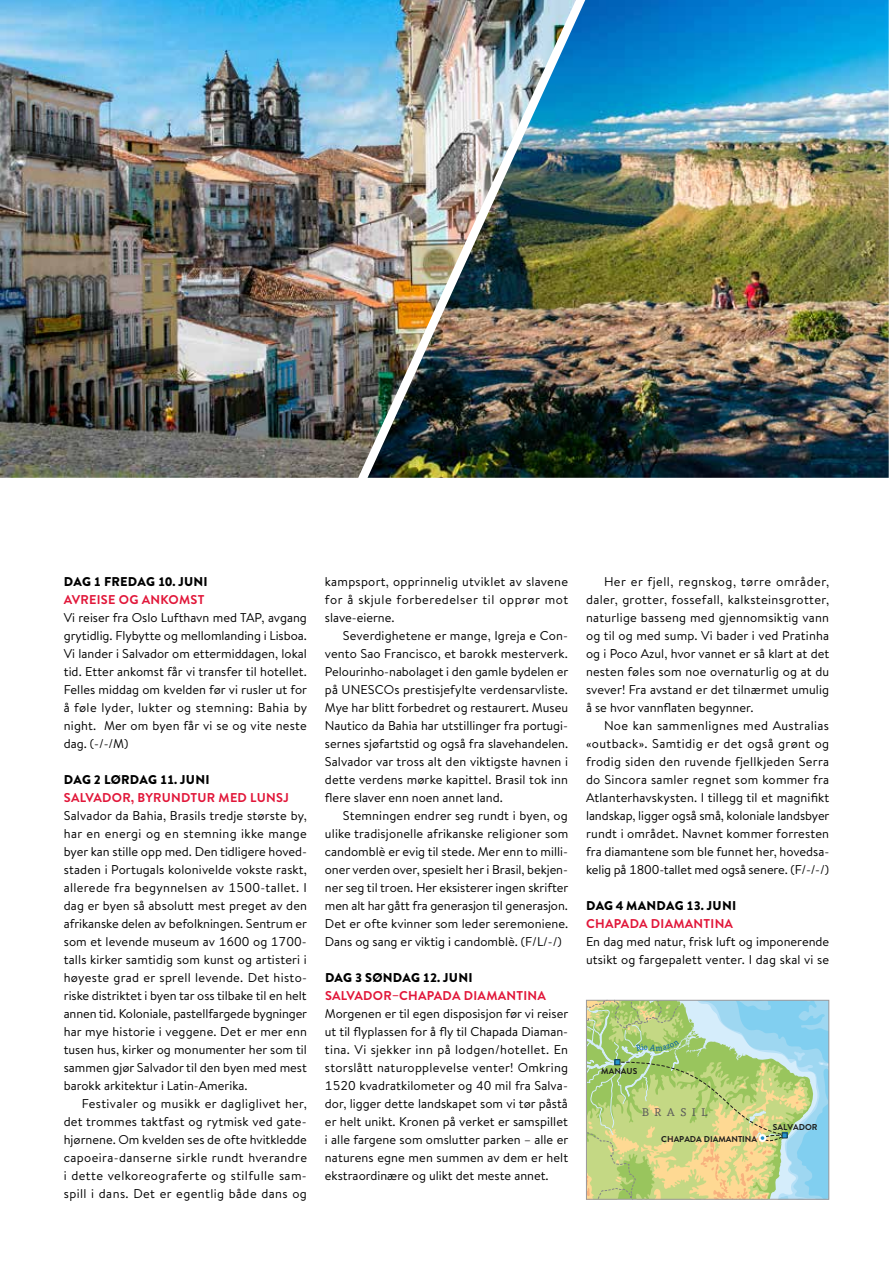
<style>
.page{position:relative;width:893px;height:1263px;background:#fff}
.page>*{position:absolute;margin:0;border:0;box-sizing:border-box;transform-origin:0 0}
.t1{font:12.75px/18px "Brandon Text";color:#000;text-align:justify}
.t2{font:700 12.75px "Brandon Text";letter-spacing:.02em;color:#e11639}
.t3{font:900 12.75px "Brandon Grotesque";letter-spacing:.02em;color:#000}
.t4{font:11.1px "Tisa OT";letter-spacing:.5em;color:#5a5a5a}
.t5{font:700 8.55px "Brandon Grotesque";color:#1c1c1b}
</style>
<div class="page">
<img style="left:0;top:0;width:368px;height:478px">
<img style="left:368px;top:0;width:521px;height:478px">
<svg style="left:586px;top:999px;width:243px;height:200px;background:#b8d19c"></svg>
<p class="t3" style="left:64px;top:572px;width:145px">DAG 1 FREDAG 10. JUNI</p>
<p class="t2" style="left:64px;top:590px;width:142px">AVREISE OG ANKOMST</p>
<p class="t1" style="left:64px;top:608px;width:245px">Vi reiser fra Oslo Lufthavn med TAP, avgang grytidlig. Flybytte og mellomlanding i Lisboa.<br>Vi lander i Salvador om ettermiddagen, lokal tid. Etter ankomst får vi transfer til hotellet.<br>Felles middag om kvelden før vi rusler ut for å føle lyder, lukter og stemning: Bahia by night. Mer om byen får vi se og vite neste dag. (-/-/M)</p>
<p class="t3" style="left:64px;top:770px;width:147px">DAG 2 LØRDAG 11. JUNI</p>
<p class="t2" style="left:64px;top:789px;width:227px">SALVADOR, BYRUNDTUR MED LUNSJ</p>
<p class="t1" style="left:64px;top:806px;width:245px">Salvador da Bahia, Brasils tredje største by, har en energi og en stemning ikke mange byer kan stille opp med. Den tidligere hoved&shy;staden i Portugals kolonivelde vokste raskt, allerede fra begynnelsen av 1500-tallet. I dag er byen så absolutt mest preget av den afrikanske delen av befolkningen. Sentrum er som et levende museum av 1600 og 1700- talls kirker samtidig som kunst og artisteri i høyeste grad er sprell levende. Det histo&shy;riske distriktet i byen tar oss tilbake til en helt annen tid. Koloniale, pastellfargede bygninger har mye historie i veggene. Det er mer enn tusen hus, kirker og monumenter her som til sammen gjør Salvador til den byen med mest barokk arkitektur i Latin-Amerika.</p>
<p class="t1" style="left:64px;top:1094px;width:245px;text-indent:18px">Festivaler og musikk er dagliglivet her, det trommes taktfast og rytmisk ved gate&shy;hjørnene. Om kvelden ses de ofte hvitkledde capoeira-danserne sirkle rundt hverandre i dette velkoreograferte og stilfulle sam&shy;spill i dans. Det er egentlig både dans og</p>
<p class="t1" style="left:325px;top:572px;width:245px">kampsport, opprinnelig utviklet av slavene for å skjule forberedelser til opprør mot slave-eierne.</p>
<p class="t1" style="left:325px;top:626px;width:245px;text-indent:18px">Severdighetene er mange, Igreja e Con&shy;vento Sao Francisco, et barokk mesterverk.<br>Pelourinho-nabolaget i den gamle bydelen er på UNESCOs prestisjefylte verdensarvliste.<br>Mye har blitt forbedret og restaurert. Museu Nautico da Bahia har utstillinger fra portugi&shy;sernes sjøfartstid og også fra slavehandelen.<br>Salvador var tross alt den viktigste havnen i dette verdens mørke kapittel. Brasil tok inn flere slaver enn noen annet land.</p>
<p class="t1" style="left:325px;top:806px;width:245px;text-indent:18px">Stemningen endrer seg rundt i byen, og ulike tradisjonelle afrikanske religioner som candomblè er evig til stede. Mer enn to milli&shy;oner verden over, spesielt her i Brasil, bekjen&shy;ner seg til troen. Her eksisterer ingen skrifter men alt har gått fra generasjon til generasjon.<br>Det er ofte kvinner som leder seremoniene.<br>Dans og sang er viktig i candomblè. (F/L/-/)</p>
<p class="t3" style="left:325px;top:969px;width:149px">DAG 3 SØNDAG 12. JUNI</p>
<p class="t2" style="left:325px;top:987px;width:223px">SALVADOR–CHAPADA DIAMANTINA</p>
<p class="t1" style="left:325px;top:1004px;width:245px">Morgenen er til egen disposisjon før vi reiser ut til flyplassen for å fly til Chapada Diaman&shy;tina. Vi sjekker inn på lodgen/hotellet. En storslått naturopplevelse venter! Omkring 1520 kvadratkilometer og 40 mil fra Salva&shy;dor, ligger dette landskapet som vi tør påstå er helt unikt. Kronen på verket er samspillet i alle fargene som omslutter parken – alle er naturens egne men summen av dem er helt ekstraordinære og ulikt det meste annet.</p>
<p class="t1" style="left:586px;top:572px;width:245px;text-indent:18px">Her er fjell, regnskog, tørre områder, daler, grotter, fossefall, kalksteinsgrotter, naturlige basseng med gjennomsiktig vann og til og med sump. Vi bader i ved Pratinha og i Poco Azul, hvor vannet er så klart at det nesten føles som noe overnaturlig og at du svever! Fra avstand er det tilnærmet umulig å se hvor vannflaten begynner.</p>
<p class="t1" style="left:586px;top:716px;width:245px;text-indent:18px">Noe kan sammenlignes med Australias «outback». Samtidig er det også grønt og frodig siden den ruvende fjellkjeden Serra do Sincora samler regnet som kommer fra Atlanterhavskysten. I tillegg til et magnifikt landskap, ligger også små, koloniale landsbyer rundt i området. Navnet kommer forresten fra diamantene som ble funnet her, hovedsa&shy;kelig på 1800-tallet med også senere. (F/-/-/)</p>
<p class="t3" style="left:586px;top:897px;width:152px">DAG 4 MANDAG 13. JUNI</p>
<p class="t2" style="left:586px;top:915px;width:148px">CHAPADA DIAMANTINA</p>
<p class="t1" style="left:586px;top:932px;width:245px">En dag med natur, frisk luft og imponerende utsikt og fargepalett venter. I dag skal vi se</p>
<p class="t5" style="left:601px;top:1065px;width:37px">MANAUS</p>
<p class="t4" style="left:642px;top:1106px;width:67px">BRASIL</p>
<p class="t5" style="left:661px;top:1133px;width:97px">CHAPADA DIAMANTINA</p>
<p class="t5" style="left:773px;top:1121px;width:46px">SALVADOR</p>
</div>
